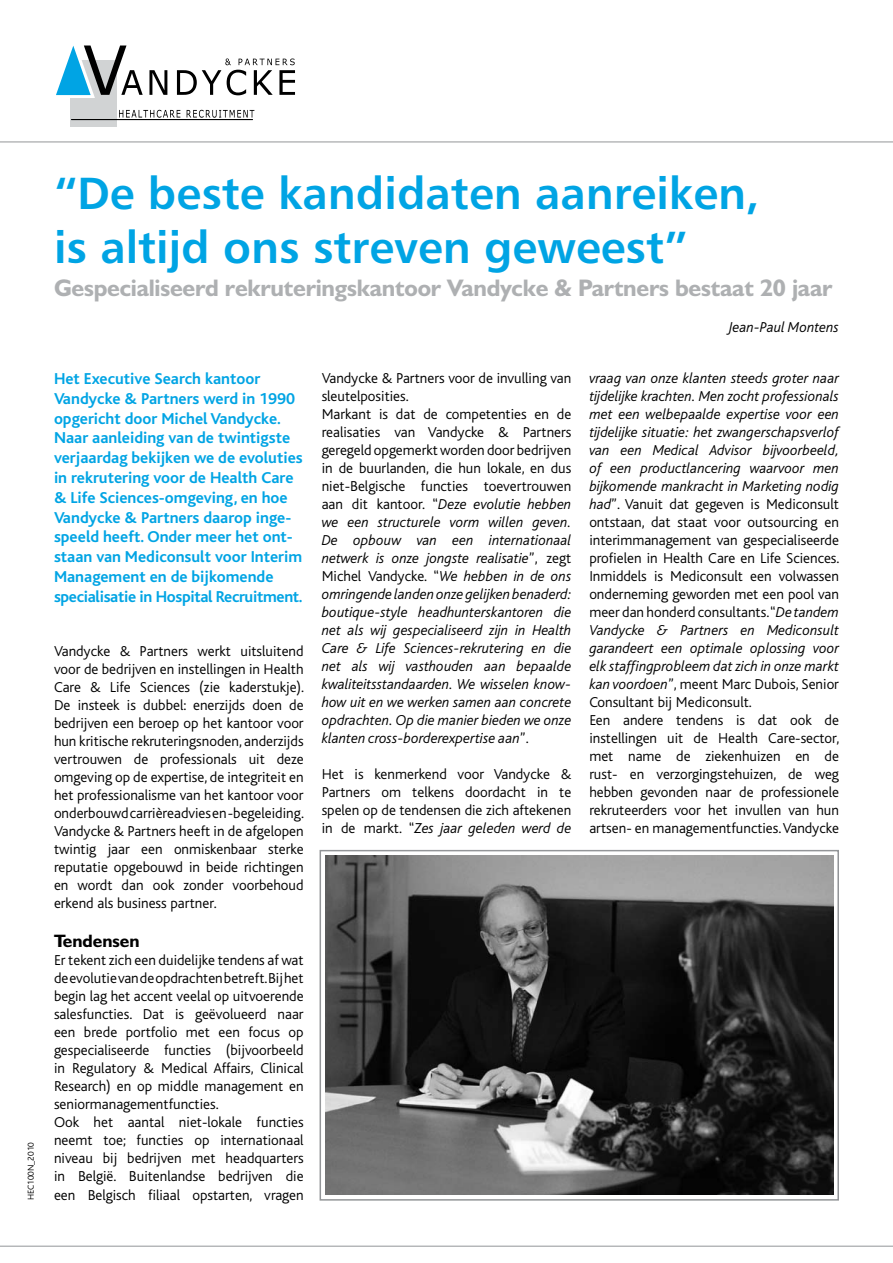
<style>
.page{position:relative;width:893px;height:1263px;background:#fff}
.page>*{position:absolute;margin:0;border:0;box-sizing:border-box;transform-origin:0 0}
.t1{font:45px/54px "Humanist 777 BT Bold B";color:#00a4e4}
.t2{font:700 24px "Humanist 521 BT";letter-spacing:-.01em;color:#aeb0b2}
.t3{font:700 18px "Humanist 521 BT";color:#000}
.t4{font:700 16.5px/19.8px "Bliss";color:#00a4e4}
.t5{font:300 15px/18px "Bliss";color:#000;text-align:justify}
.t6{font:italic 300 15px/18px "Bliss";color:#000}
.t7{font:300 9px "Bliss";color:#000}
.s1{font-style:normal}
.s2{font-style:italic}
</style>
<div class="page">
<hr style="left:0;top:142px;width:893px;height:1px;background:#939598">
<img style="left:325px;top:856px;width:508px;height:338px">
<div style="left:320px;top:850px;width:519px;height:350px;border:2px solid #939598"></div>
<div style="left:70px;top:61px;width:47px;height:66px;background:#d1d3d4"></div>
<svg style="left:56px;top:45px;width:87px;height:53px"></svg>
<svg style="left:149px;top:70px;width:18px;height:25px"></svg>
<svg style="left:119px;top:110px;width:61px;height:8px"></svg>
<svg style="left:187px;top:110px;width:67px;height:8px"></svg>
<svg style="left:177px;top:59px;width:118px;height:36px"></svg>
<hr style="left:71px;top:119px;width:182px;height:1px;background:#000">
<hr style="left:0;top:1246px;width:893px;height:1px;background:#939598">
<p class="t7" style="left:26px;top:1200px;width:60px;rotate:-90deg">HEC100N_2010</p>
<h1 class="t1" style="left:54px;top:165px;width:707px">“De beste kandidaten aanreiken, is altijd ons streven geweest”</h1>
<h2 class="t2" style="left:54px;top:272px;width:780px">Gespecialiseerd rekruteringskantoor Vandycke &amp; Partners bestaat 20 jaar</h2>
<p class="t6" style="left:728px;top:318px;width:112px">Jean-Paul Montens</p>
<p class="t4" style="left:54px;top:369px;width:250px">Het Executive Search kantoor Vandycke &amp; Partners werd in 1990 opgericht door Michel Vandycke.<br>Naar aanleiding van de twintigste verjaardag bekijken we de evoluties in rekrutering voor de Health Care &amp; Life Sciences-omgeving, en hoe Vandycke &amp; Partners daarop inge&shy;speeld heeft. Onder meer het ont&shy;staan van Mediconsult voor Interim Management en de bijkomende specialisatie in Hospital Recruitment.</p>
<p class="t5" style="left:54px;top:642px;width:252px">Vandycke &amp; Partners werkt uitsluitend voor de bedrijven en instellingen in Health Care &amp; Life Sciences (zie kaderstukje).<br>De insteek is dubbel: enerzijds doen de bedrijven een beroep op het kantoor voor hun kritische rekruteringsnoden, anderzijds vertrouwen de professionals uit deze omgeving op de expertise, de integriteit en het professionalisme van het kantoor voor onderbouwd carrièreadvies en -begeleiding.<br>Vandycke &amp; Partners heeft in de afgelopen twintig jaar een onmiskenbaar sterke reputatie opgebouwd in beide richtingen en wordt dan ook zonder voorbehoud erkend als business partner.</p>
<p class="t3" style="left:54px;top:930px;width:87px">Tendensen</p>
<p class="t5" style="left:54px;top:952px;width:251px;text-align:left">Er tekent zich een duidelijke tendens af wat de evolutie van de opdrachten betreft. Bij het begin lag het accent veelal op uitvoerende salesfuncties. Dat is geëvolueerd naar een brede portfolio met een focus op gespecialiseerde functies (bijvoorbeeld in Regulatory &amp; Medical Affairs, Clinical Research) en op middle management en seniormanagementfuncties.<br>Ook het aantal niet-lokale functies neemt toe; functies op internationaal niveau bij bedrijven met headquarters in België. Buitenlandse bedrijven die een Belgisch filiaal opstarten, vragen</p>
<p class="t6" style="left:322px;top:369px;width:252px"><span class="s1">Vandycke &amp; Partners voor de invulling van sleutelposities.<br>Markant is dat de competenties en de realisaties van Vandycke &amp; Partners geregeld opgemerkt worden door bedrijven in de buurlanden, die hun lokale, en dus niet-Belgische functies toevertrouwen aan dit kantoor. “</span>Deze evolutie hebben we een structurele vorm willen geven.<br>De opbouw van een internationaal netwerk is onze jongste realisatie<span class="s1">”, zegt Michel Vandycke. “</span>We hebben in de ons omringende landen onze gelijken benaderd: boutique-style headhunterskantoren die net als wij gespecialiseerd zijn in Health Care &amp; Life Sciences-rekrutering en die net als wij vasthouden aan bepaalde kwaliteitsstandaarden. We wisselen know&shy;how uit en we werken samen aan concrete opdrachten. Op die manier bieden we onze klanten cross-borderexpertise aan<span class="s1">”.</span></p>
<p class="t5" style="left:322px;top:765px;width:251px">Het is kenmerkend voor Vandycke &amp; Partners om telkens doordacht in te spelen op de tendensen die zich aftekenen in de markt. “<span class="s2">Zes jaar geleden werd de</span></p>
<p class="t5" style="left:589px;top:369px;width:252px;text-align:left"><span class="s2">vraag van onze klanten steeds groter naar tijdelijke krachten. Men zocht professionals met een welbepaalde expertise voor een tijdelijke situatie: het zwangerschapsverlof van een Medical Advisor bijvoorbeeld, of een productlancering waarvoor men bijkomende mankracht in Marketing nodig had</span>”. Vanuit dat gegeven is Mediconsult ontstaan, dat staat voor outsourcing en interimmanagement van gespecialiseerde profielen in Health Care en Life Sciences.<br>Inmiddels is Mediconsult een volwassen onderneming geworden met een pool van meer dan honderd consultants. “<span class="s2">De tandem Vandycke &amp; Partners en Mediconsult garandeert een optimale oplossing voor elk staffingprobleem dat zich in onze markt kan voordoen</span>”, meent Marc Dubois, Senior Consultant bij Mediconsult.<br>Een andere tendens is dat ook de instellingen uit de Health Care-sector, met name de ziekenhuizen en de rust- en verzorgingstehuizen, de weg hebben gevonden naar de professionele rekruteerders voor het invullen van hun artsen- en managementfuncties. Vandycke</p>
</div>
